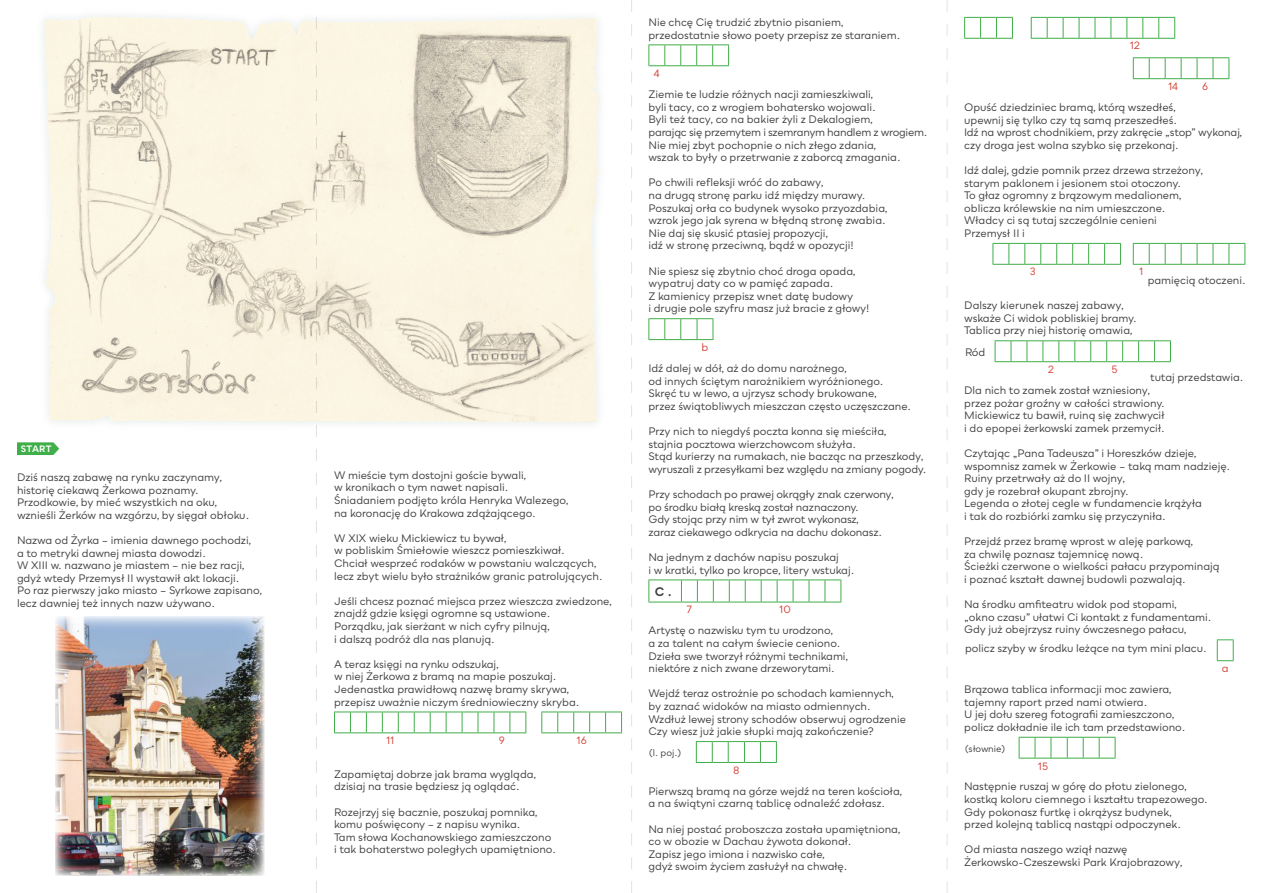
<style>
.page{position:relative;width:1263px;height:893px;background:#fff}
.page>*{position:absolute;margin:0;border:0;box-sizing:border-box;transform-origin:0 0}
.t1{font:700 12px "Bozon";color:#3e3e3f}
.t2{font:10.5px/12.6px "Bozon";letter-spacing:-.005em;color:#3e3e3f}
.t3{font:10.5px "Bozon";color:#d53f33}
.t4{font:9px "Bozon";letter-spacing:-.005em;color:#3e3e3f}
.t5{font:700 9px "Bozon";letter-spacing:.03em;color:#fff}
</style>
<div class="page">
<img style="left:45px;top:17px;width:552px;height:405px">
<svg style="left:17px;top:442px;width:42px;height:13px"></svg>
<img style="left:55px;top:616px;width:209px;height:260px">
<svg style="left:316px;top:17px;width:1px;height:876px"></svg>
<svg style="left:631px;top:0;width:1px;height:893px"></svg>
<svg style="left:947px;top:0;width:1px;height:893px"></svg>
<svg style="left:334px;top:712px;width:192px;height:21px"></svg>
<svg style="left:541px;top:712px;width:81px;height:21px"></svg>
<svg style="left:648px;top:45px;width:81px;height:21px"></svg>
<svg style="left:648px;top:318px;width:66px;height:22px"></svg>
<hr style="left:648px;top:580px;width:33px;height:1px;background:#40ae49">
<svg style="left:648px;top:580px;width:1px;height:22px"></svg>
<hr style="left:648px;top:602px;width:33px;height:1px;background:#40ae49">
<svg style="left:681px;top:580px;width:160px;height:23px"></svg>
<svg style="left:696px;top:741px;width:81px;height:22px"></svg>
<svg style="left:964px;top:17px;width:49px;height:22px"></svg>
<svg style="left:1031px;top:17px;width:144px;height:22px"></svg>
<svg style="left:1133px;top:57px;width:96px;height:22px"></svg>
<svg style="left:992px;top:243px;width:129px;height:22px"></svg>
<svg style="left:1133px;top:243px;width:112px;height:22px"></svg>
<svg style="left:995px;top:340px;width:176px;height:22px"></svg>
<svg style="left:1217px;top:639px;width:17px;height:22px"></svg>
<svg style="left:1019px;top:737px;width:97px;height:22px"></svg>
<p class="t5" style="left:21px;top:443px;width:32px">START</p>
<p class="t2" style="left:17px;top:471px;width:234px">Dziś naszą zabawę na rynku zaczynamy, historię ciekawą Żerkowa poznamy.<br>Przodkowie, by mieć wszystkich na oku, wznieśli Żerków na wzgórzu, by sięgał obłoku.</p>
<p class="t2" style="left:17px;top:534px;width:246px">Nazwa od Żyrka – imienia dawnego pochodzi,<br>a to metryki dawnej miasta dowodzi.<br>W XIII w. nazwano je miastem – nie bez racji, gdyż wtedy Przemysł II wystawił akt lokacji.<br>Po raz pierwszy jako miasto – Syrkowe zapisano, lecz dawniej też innych nazw używano.</p>
<p class="t2" style="left:334px;top:469px;width:236px">W mieście tym dostojni goście bywali,<br>w kronikach o tym nawet napisali.<br>Śniadaniem podjęto króla Henryka Walezego, na koronację do Krakowa zdążającego.</p>
<p class="t2" style="left:334px;top:532px;width:270px">W XIX wieku Mickiewicz tu bywał,<br>w pobliskim Śmiełowie wieszcz pomieszkiwał.<br>Chciał wesprzeć rodaków w powstaniu walczących, lecz zbyt wielu było strażników granic patrolujących.</p>
<p class="t2" style="left:334px;top:595px;width:279px">Jeśli chcesz poznać miejsca przez wieszcza zwiedzone, znajdź gdzie księgi ogromne są ustawione.<br>Porządku, jak sierżant w nich cyfry pilnują,<br>i dalszą podróż dla nas planują.</p>
<p class="t2" style="left:334px;top:658px;width:247px">A teraz księgi na rynku odszukaj,<br>w niej Żerkowa z bramą na mapie poszukaj.<br>Jedenastka prawidłową nazwę bramy skrywa, przepisz uważnie niczym średniowieczny skryba.</p>
<p class="t3" style="left:386px;top:733px;width:10px">11</p>
<p class="t3" style="left:499px;top:733px;width:8px">9</p>
<p class="t3" style="left:576px;top:733px;width:12px">16</p>
<p class="t2" style="left:334px;top:768px;width:203px">Zapamiętaj dobrze jak brama wygląda, dzisiaj na trasie będziesz ją oglądać.</p>
<p class="t2" style="left:334px;top:805px;width:223px">Rozejrzyj się bacznie, poszukaj pomnika, komu poświęcony – z napisu wynika.<br>Tam słowa Kochanowskiego zamieszczono i tak bohaterstwo poległych upamiętniono.</p>
<p class="t2" style="left:648px;top:16px;width:253px">Nie chcę Cię trudzić zbytnio pisaniem, przedostatnie słowo poety przepisz ze staraniem.</p>
<p class="t3" style="left:654px;top:67px;width:7px">4</p>
<p class="t2" style="left:648px;top:88px;width:281px">Ziemie te ludzie różnych nacji zamieszkiwali,<br>byli tacy, co z wrogiem bohatersko wojowali.<br>Byli też tacy, co na bakier żyli z Dekalogiem,<br>parając się przemytem i szemranym handlem z wrogiem.<br>Nie miej zbyt pochopnie o nich złego zdania,<br>wszak to były o przetrwanie z zaborcą zmagania.</p>
<p class="t2" style="left:648px;top:176px;width:240px">Po chwili refleksji wróć do zabawy,<br>na drugą stronę parku idź między murawy.<br>Poszukaj orła co budynek wysoko przyozdabia, wzrok jego jak syrena w błędną stronę zwabia.<br>Nie daj się skusić ptasiej propozycji,<br>idź w stronę przeciwną, bądź w opozycji!</p>
<p class="t2" style="left:648px;top:264px;width:222px">Nie spiesz się zbytnio choć droga opada, wypatruj daty co w pamięć zapada.<br>Z kamienicy przepisz wnet datę budowy<br>i drugie pole szyfru masz już bracie z głowy!</p>
<p class="t3" style="left:701px;top:341px;width:8px">b</p>
<p class="t2" style="left:648px;top:362px;width:264px">Idź dalej w dół, aż do domu narożnego,<br>od innych ściętym narożnikiem wyróżnionego.<br>Skręć tu w lewo, a ujrzysz schody brukowane,<br>przez świątobliwych mieszczan często uczęszczane.</p>
<p class="t2" style="left:648px;top:425px;width:279px">Przy nich to niegdyś poczta konna się mieściła,<br>stajnia pocztowa wierzchowcom służyła.<br>Stąd kurierzy na rumakach, nie bacząc na przeszkody, wyruszali z przesyłkami bez względu na zmiany pogody.</p>
<p class="t2" style="left:648px;top:488px;width:247px">Przy schodach po prawej okrągły znak czerwony, po środku białą kreską został naznaczony.<br>Gdy stojąc przy nim w tył zwrot wykonasz,<br>zaraz ciekawego odkrycia na dachu dokonasz.</p>
<p class="t2" style="left:648px;top:551px;width:207px">Na jednym z dachów napisu poszukaj<br>i w kratki, tylko po kropce, litery wstukaj.</p>
<p class="t1" style="left:655px;top:584px;width:18px">C .</p>
<p class="t3" style="left:686px;top:602px;width:7px">7</p>
<p class="t3" style="left:779px;top:602px;width:13px">10</p>
<p class="t2" style="left:648px;top:624px;width:201px">Artystę o nazwisku tym tu urodzono,<br>a za talent na całym świecie ceniono.<br>Dzieła swe tworzył różnymi technikami, niektóre z nich zwane drzeworytami.</p>
<p class="t2" style="left:648px;top:687px;width:259px">Wejdź teraz ostrożnie po schodach kamiennych, by zaznać widoków na miasto odmiennych.<br>Wzdłuż lewej strony schodów obserwuj ogrodzenie Czy wiesz już jakie słupki mają zakończenie?</p>
<p class="t4" style="left:649px;top:747px;width:33px">(l. poj.)</p>
<p class="t3" style="left:733px;top:763px;width:8px">8</p>
<p class="t2" style="left:648px;top:785px;width:255px">Pierwszą bramą na górze wejdź na teren kościoła, a na świątyni czarną tablicę odnaleźć zdołasz.</p>
<p class="t2" style="left:648px;top:822px;width:253px">Na niej postać proboszcza została upamiętniona, co w obozie w Dachau żywota dokonał.<br>Zapisz jego imiona i nazwisko całe,<br>gdyż swoim życiem zasłużył na chwałę.</p>
<p class="t3" style="left:1130px;top:39px;width:11px">12</p>
<p class="t3" style="left:1168px;top:79px;width:12px">14</p>
<p class="t3" style="left:1202px;top:79px;width:8px">6</p>
<p class="t2" style="left:964px;top:101px;width:279px">Opuść dziedziniec bramą, którą wszedłeś,<br>upewnij się tylko czy tą samą przeszedłeś.<br>Idź na wprost chodnikiem, przy zakręcie „stop” wykonaj, czy droga jest wolna szybko się przekonaj.</p>
<p class="t2" style="left:964px;top:164px;width:240px">Idź dalej, gdzie pomnik przez drzewa strzeżony, starym paklonem i jesionem stoi otoczony.<br>To głaz ogromny z brązowym medalionem, oblicza królewskie na nim umieszczone.<br>Władcy ci są tutaj szczególnie cenieni Przemysł II i</p>
<p class="t3" style="left:1030px;top:265px;width:7px">3</p>
<p class="t3" style="left:1139px;top:265px;width:6px">1</p>
<p class="t2" style="left:1148px;top:274px;width:100px">pamięcią otoczeni.</p>
<p class="t2" style="left:964px;top:299px;width:174px">Dalszy kierunek naszej zabawy, wskaże Ci widok pobliskiej bramy.<br>Tablica przy niej historię omawia,</p>
<p class="t2" style="left:965px;top:345px;width:22px">Ród</p>
<p class="t3" style="left:1048px;top:362px;width:7px">2</p>
<p class="t3" style="left:1111px;top:362px;width:8px">5</p>
<p class="t2" style="left:1150px;top:371px;width:95px">tutaj przedstawia.</p>
<p class="t2" style="left:964px;top:384px;width:202px">Dla nich to zamek został wzniesiony, przez pożar groźny w całości strawiony.<br>Mickiewicz tu bawił, ruiną się zachwycił i do epopei żerkowski zamek przemycił.</p>
<p class="t2" style="left:964px;top:447px;width:267px">Czytając „Pana Tadeusza” i Horeszków dzieje, wspomnisz zamek w Żerkowie – taką mam nadzieję.<br>Ruiny przetrwały aż do II wojny,<br>gdy je rozebrał okupant zbrojny.<br>Legenda o złotej cegle w fundamencie krążyła<br>i tak do rozbiórki zamku się przyczyniła.</p>
<p class="t2" style="left:964px;top:535px;width:257px">Przejdź przez bramę wprost w aleję parkową,<br>za chwilę poznasz tajemnicę nową.<br>Ścieżki czerwone o wielkości pałacu przypominają i poznać kształt dawnej budowli pozwalają.</p>
<p class="t2" style="left:964px;top:598px;width:249px">Na środku amfiteatru widok pod stopami,<br>„okno czasu” ułatwi Ci kontakt z fundamentami.<br>Gdy już obejrzysz ruiny ówczesnego pałacu,</p>
<p class="t2" style="left:965px;top:642px;width:243px">policz szyby w środku leżące na tym mini placu.</p>
<p class="t3" style="left:1222px;top:662px;width:8px">a</p>
<p class="t2" style="left:964px;top:683px;width:223px">Brązowa tablica informacji moc zawiera, tajemny raport przed nami otwiera.<br>U jej dołu szereg fotografii zamieszczono, policz dokładnie ile ich tam przedstawiono.</p>
<p class="t4" style="left:965px;top:742px;width:42px">(słownie)</p>
<p class="t3" style="left:1038px;top:759px;width:12px">15</p>
<p class="t2" style="left:964px;top:780px;width:245px">Następnie ruszaj w górę do płotu zielonego, kostką koloru ciemnego i kształtu trapezowego.<br>Gdy pokonasz furtkę i okrążysz budynek,<br>przed kolejną tablicą nastąpi odpoczynek.</p>
<p class="t2" style="left:964px;top:843px;width:220px">Od miasta naszego wziął nazwę<br>Żerkowsko-Czeszewski Park Krajobrazowy,</p>
</div>
